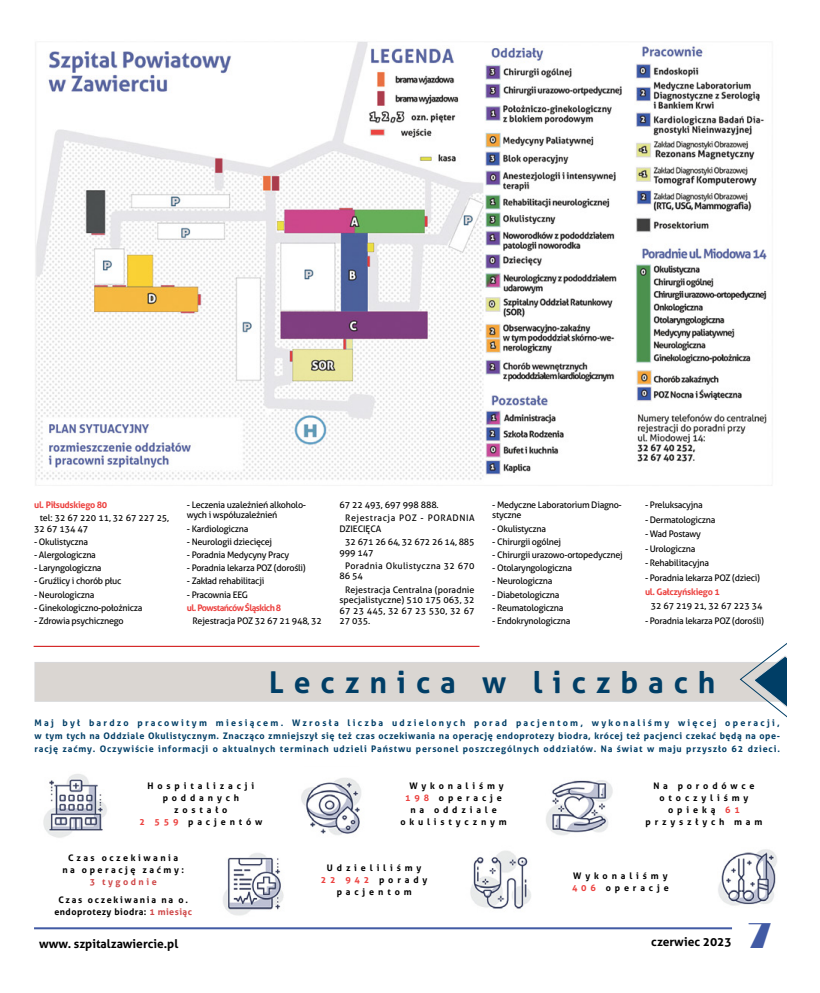
<style>
.page{position:relative;width:820px;height:993px;background:#fff}
.page>*{position:absolute;margin:0;border:0;box-sizing:border-box;transform-origin:0 0}
.t1{font:37px "Broadway";color:#415aa4}
.t2{font:700 30px "Aller";letter-spacing:.33em;color:#003e66}
.t3{font:700 12px "Aller";color:#000}
.t4{font:9px/10.3px "Aller";letter-spacing:-.03em;color:#000}
.t5{font:700 9px/13px "Aller";letter-spacing:.09em;color:#003e66;text-align:justify}
.t6{font:700 9px/12px "Aller";letter-spacing:.43em;color:#000;text-align:center}
.t7{font:9px/10.3px "Aller";letter-spacing:-.01em;color:#000}
.t8{font:700 9px/12px "Aller";letter-spacing:.05em;color:#000;text-align:center}
.t9{font:9px/13.3px "Aller";letter-spacing:.06em;color:#000}
.t10{font:700 9px "Aller";letter-spacing:-.03em;color:#ec4240}
.t11{font:9px/13.3px "Aller";letter-spacing:.005em;color:#000}
.t12{font:9px/13.3px "Aller";letter-spacing:.03em;color:#000}
.t13{font:700 9px/12px "Aller";letter-spacing:.28em;color:#000;text-align:center}
.t14{font:700 9px "Aller";letter-spacing:-.06em;color:#ec4240}
.t15{font:700 9px "Aller";letter-spacing:.28em;color:#cf4748}
.s1{color:#ec4240}
.s2{color:#cf4748}
</style>
<div class="page">
<hr style="left:34px;top:926px;width:697px;height:2px;background:#415aa4">
<hr style="left:34px;top:646px;width:445px;height:1px;background:#cd0100">
<img style="left:35px;top:41px;width:737px;height:445px">
<img style="left:43px;top:774px;width:64px;height:64px">
<img style="left:470px;top:851px;width:61px;height:58px">
<img style="left:546px;top:780px;width:67px;height:55px">
<img style="left:223px;top:853px;width:61px;height:63px">
<img style="left:301px;top:778px;width:60px;height:57px">
<img style="left:718px;top:849px;width:59px;height:57px">
<div style="left:34px;top:661px;width:751px;height:40px;background:#dad6d2;border:1px solid #d7d8da"></div>
<svg style="left:738px;top:643px;width:48px;height:74px"></svg>
<p class="t10" style="left:34px;top:499px;width:75px">ul. Piłsudskiego 80</p>
<p class="t7" style="left:34px;top:512px;width:136px;text-indent:6px">tel: 32 67 220 11, 32 67 227 25,<br>32 67 134 47</p>
<p class="t4" style="left:34px;top:536px;width:55px">- Okulistyczna</p>
<p class="t4" style="left:34px;top:549px;width:63px">- Alergologiczna</p>
<p class="t4" style="left:34px;top:562px;width:69px">- Laryngologiczna</p>
<p class="t4" style="left:34px;top:576px;width:89px">- Gruźlicy i chorób płuc</p>
<p class="t4" style="left:34px;top:589px;width:62px">- Neurologiczna</p>
<p class="t4" style="left:34px;top:602px;width:110px">- Ginekologiczno-położnicza</p>
<p class="t4" style="left:34px;top:615px;width:91px">- Zdrowia psychicznego</p>
<p class="t4" style="left:187px;top:499px;width:121px">- Leczenia uzależnień alkoholo&shy;wych i współuzależnień</p>
<p class="t4" style="left:187px;top:523px;width:63px">- Kardiologiczna</p>
<p class="t4" style="left:187px;top:536px;width:87px">- Neurologii dziecięcej</p>
<p class="t4" style="left:187px;top:549px;width:104px">- Poradnia Medycyny Pracy</p>
<p class="t4" style="left:187px;top:562px;width:120px">- Poradnia lekarza POZ (dorośli)</p>
<p class="t4" style="left:187px;top:576px;width:79px">- Zakład rehabilitacji</p>
<p class="t4" style="left:187px;top:589px;width:63px">- Pracownia EEG</p>
<p class="t14" style="left:187px;top:601px;width:96px">ul. Powstańców Śląskich 8</p>
<p class="t4" style="left:192px;top:615px;width:131px">Rejestracja POZ 32 67 21 948, 32</p>
<p class="t9" style="left:345px;top:498px;width:131px;text-indent:-6px">67 22 493, 697 998 888.<br>Rejestracja POZ - PORADNIA</p>
<p class="t4" style="left:345px;top:522px;width:131px;line-height:13.3px;text-indent:-6px">DZIECIĘCA<br>32 671 26 64, 32 672 26 14, 885</p>
<p class="t12" style="left:345px;top:545px;width:131px;text-indent:-6px">999 147<br>Poradnia Okulistyczna 32 670</p>
<p class="t11" style="left:345px;top:569px;width:131px;text-indent:-6px">86 54<br>Rejestracja Centralna (poradnie</p>
<p class="t4" style="left:339px;top:594px;width:136px;text-align:justify">specjalistyczne) 510 175 063, 32<br>67 23 445, 32 67 23 530, 32 67<br>27 035.</p>
<p class="t4" style="left:492px;top:499px;width:131px">- Medyczne Laboratorium Diagno&shy;styczne</p>
<p class="t4" style="left:492px;top:523px;width:55px">- Okulistyczna</p>
<p class="t4" style="left:492px;top:536px;width:70px">- Chirurgii ogólnej</p>
<p class="t4" style="left:492px;top:549px;width:132px">- Chirurgii urazowo-ortopedycznej</p>
<p class="t4" style="left:492px;top:562px;width:81px">- Otolaryngologiczna</p>
<p class="t4" style="left:492px;top:576px;width:62px">- Neurologiczna</p>
<p class="t4" style="left:492px;top:589px;width:69px">- Diabetologiczna</p>
<p class="t4" style="left:492px;top:602px;width:73px">- Reumatologiczna</p>
<p class="t4" style="left:492px;top:615px;width:79px">- Endokrynologiczna</p>
<p class="t4" style="left:644px;top:499px;width:59px">- Preluksacyjna</p>
<p class="t4" style="left:644px;top:514px;width:72px">- Dermatologiczna</p>
<p class="t4" style="left:644px;top:528px;width:57px">- Wad Postawy</p>
<p class="t4" style="left:644px;top:543px;width:52px">- Urologiczna</p>
<p class="t4" style="left:644px;top:557px;width:65px">- Rehabilitacyjna</p>
<p class="t4" style="left:644px;top:572px;width:116px">- Poradnia lekarza POZ (dzieci)</p>
<p class="t10" style="left:644px;top:586px;width:76px">ul. Gałczyńskiego 1</p>
<p class="t7" style="left:650px;top:601px;width:113px">32 67 219 21, 32 67 223 34</p>
<p class="t4" style="left:644px;top:615px;width:120px">- Poradnia lekarza POZ (dorośli)</p>
<h2 class="t2" style="left:269px;top:664px;width:448px">Lecznica w liczbach</h2>
<p class="t5" style="left:34px;top:715px;width:746px">Maj był bardzo pracowitym miesiącem. Wzrosła liczba udzielonych porad pacjentom, wykonaliśmy więcej operacji, w tym tych na Oddziale Okulistycznym. Znacząco zmniejszył się też czas oczekiwania na operację endoprotezy biodra, krócej też pacjenci czekać będą na ope&shy;rację zaćmy. Oczywiście informacji o aktualnych terminach udzieli Państwu personel poszczególnych oddziałów. Na świat w maju przyszło 62 dzieci.</p>
<p class="t6" style="left:139px;top:779px;width:124px">Hospitalizacji poddanych zostało<br><span class="s1">2 559</span> pacjentów</p>
<p class="t6" style="left:409px;top:779px;width:96px">Wykonaliśmy</p>
<p class="t6" style="left:405px;top:791px;width:98px"><span class="s1">198</span> operacje</p>
<p class="t6" style="left:410px;top:803px;width:88px">na oddziale</p>
<p class="t6" style="left:400px;top:815px;width:108px">okulistycznym</p>
<p class="t6" style="left:645px;top:779px;width:118px">Na porodówce otoczyliśmy opieką <span class="s1">61 </span>przyszłych mam</p>
<p class="t13" style="left:62px;top:851px;width:123px">Czas oczekiwania na operację zaćmy:</p>
<p class="t15" style="left:90px;top:876px;width:69px">3 tygodnie</p>
<p class="t8" style="left:54px;top:893px;width:139px">Czas oczekiwania na o. endoprotezy biodra: <span class="s2">1 miesiąc</span></p>
<p class="t6" style="left:321px;top:861px;width:108px">Udzieliliśmy<br><span class="s1">22 942</span> porady pacjentom</p>
<p class="t6" style="left:571px;top:869px;width:98px;text-align:left">Wykonaliśmy<br><span class="s1">406</span> operacje</p>
<h3 class="t3" style="left:39px;top:936px;width:141px">www. szpitalzawiercie.pl</h3>
<h3 class="t3" style="left:651px;top:934px;width:82px">czerwiec 2023</h3>
<h1 class="t1" style="left:747px;top:913px;width:25px">7</h1>
</div>
